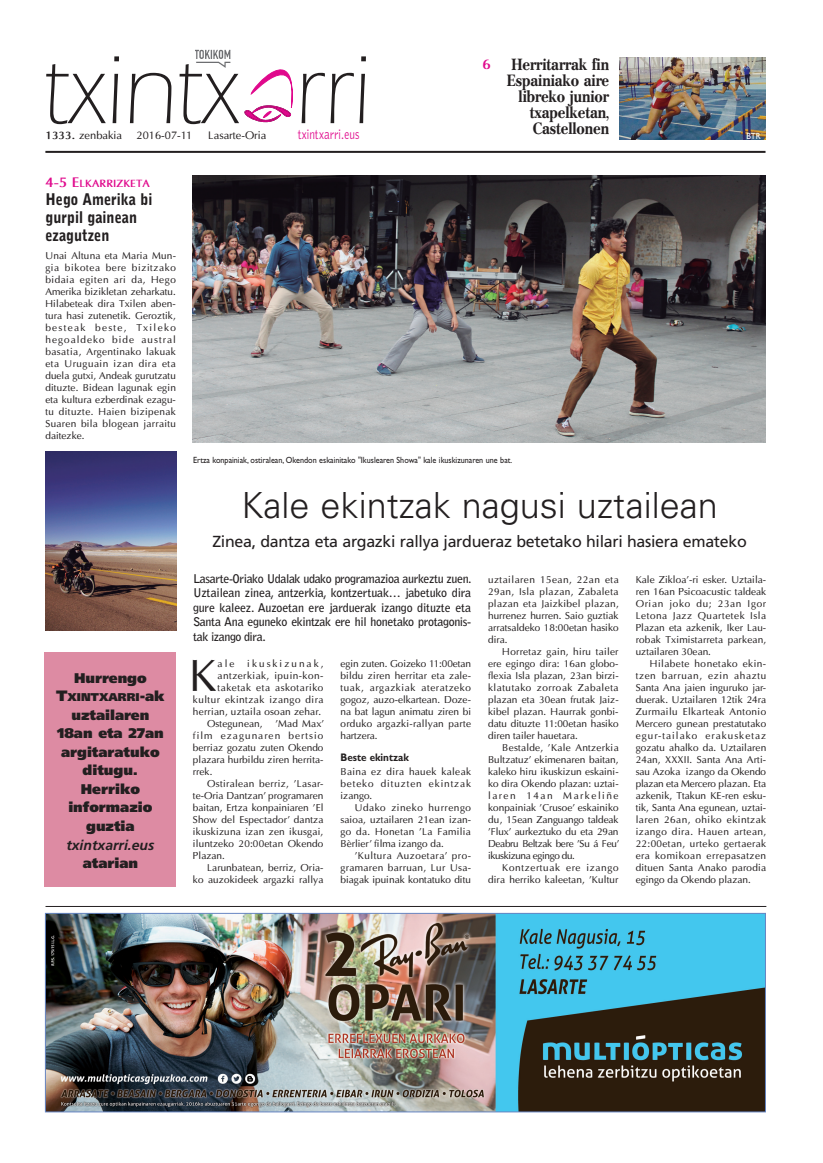
<style>
.page{position:relative;width:823px;height:1163px;background:#fff}
.page>*{position:absolute;margin:0;border:0;box-sizing:border-box;transform-origin:0 0}
.t1{font:300 100px "Itc Eras";color:#231f20;scale:.93 1}
.t2{font:45px "Optima";color:#231f20}
.t3{font:300 36px "Univers";color:#231f20}
.t4{font:16px "Frutiger";letter-spacing:-.02em;color:#231f20}
.t5{font:700 16px/16px "Cremona";letter-spacing:-.005em;color:#231f20;text-align:right;scale:.9 1}
.t6{font:900 16px/18px "Bell Gothic";color:#231f20;scale:.9 1}
.t7{font:900 14px/18.5px "Frutiger";color:#231f20;text-align:center}
.t8{font:300 14px "Bell Gothic";color:#e0088c;scale:.8 1}
.t9{font:italic 700 14px "Frutiger";color:#231f20}
.t10{font:700 14px "Optima";color:#e0088c}
.t11{font:700 12px/14.4px "Bell Gothic";letter-spacing:-.035em;color:#231f20;text-align:justify}
.t12{font:900 11.2px "Frutiger";color:#231f20}
.t13{font:11px "Optima";color:#231f20}
.t14{font:700 11px "Gill Sans";color:#231f20;scale:.9 1}
.t15{font:700 10.5px "Optima";color:#e0088c}
.t16{font:10px/12px "Optima";letter-spacing:.01em;color:#231f20;text-align:justify}
.t17{font:10px "Optima";letter-spacing:.045em;color:#231f20}
.t18{font:10px "Optima";letter-spacing:.04em;color:#231f20}
.t19{font:10px "Optima";letter-spacing:.2em;color:#231f20}
.t20{font:9px "Gill Sans";color:#231f20;scale:.9 1}
.t21{font:9px "Gill Sans";color:#fff;scale:.9 1}
.s1{font-weight:700}
.s2{font-size:14px}
.s3{font-size:15px}
</style>
<div class="page">
<svg style="left:244px;top:69px;width:49px;height:54px"></svg>
<hr style="left:45px;top:151px;width:720px;height:2px;background:#231f20">
<hr style="left:45px;top:905px;width:720px;height:1px;background:#231f20">
<img style="left:195px;top:49px;width:36px;height:19px">
<img style="left:619px;top:58px;width:146px;height:82px">
<img style="left:47px;top:915px;width:716px;height:194px">
<div style="left:45px;top:913px;width:720px;height:198px;border:1px solid #6786c3"></div>
<img style="left:192px;top:175px;width:573px;height:267px">
<img style="left:46px;top:451px;width:130px;height:179px">
<div style="left:45px;top:652px;width:131px;height:234px;background:#dd8ba3"></div>
<h1 class="t1" style="left:42px;top:35px;width:353px">txintx rri</h1>
<h3 class="t5" style="left:506px;top:57px;width:115px">Herritarrak fin<br>Espainiako aire libreko junior txapelketan,</h3>
<p class="t13" style="left:45px;top:128px;width:78px"><span class="s1">1333.</span> zenbakia</p>
<p class="t13" style="left:136px;top:128px;width:57px">2016-07-11</p>
<p class="t13" style="left:208px;top:128px;width:60px">Lasarte-Oria</p>
<h3 class="t8" style="left:297px;top:127px;width:79px">txintxarri.eus</h3>
<h3 class="t5" style="left:532px;top:121px;width:86px">Castellonen</h3>
<p class="t15" style="left:45px;top:177px;width:106px"><span class="s2">4-5 E</span>LKARRIZKETA</p>
<h3 class="t6" style="left:45px;top:190px;width:120px">Hego Amerika bi gurpil gainean ezagutzen</h3>
<p class="t16" style="left:45px;top:249px;width:132px">Unai Altuna eta Maria Mun&shy;gia bikotea bere bizitzako bidaia egiten ari da, Hego Amerika bizikletan zeharkatu.<br>Hilabeteak dira Txilen aben&shy;tura hasi zutenetik. Geroztik, besteak beste, Txileko hegoaldeko bide austral basatia, Argentinako lakuak eta Uruguain izan dira eta duela gutxi, Andeak gurutzatu dituzte. Bidean lagunak egin eta kultura ezberdinak ezagu&shy;tu dituzte. Haien bizipenak Suaren bila blogean jarraitu daitezke.</p>
<h3 class="t10" style="left:482px;top:56px;width:10px">6</h3>
<p class="t20" style="left:193px;top:454px;width:356px">Ertza konpainiak, ostiralean, Okendon eskainitako "Ikuslearen Showa" kale ikuskizunaren une bat.</p>
<p class="t21" style="left:746px;top:130px;width:17px">BTR</p>
<h3 class="t7" style="left:74px;top:668px;width:74px">Hurrengo</h3>
<p class="t12" style="left:56px;top:690px;width:110px"><span class="s3">T</span>XINTXARRI<span class="s3">-</span><span class="s2">ak</span></p>
<h3 class="t7" style="left:57px;top:705px;width:108px">uztailaren<br>18an eta 27an argitaratuko ditugu.<br>Herriko informazio guztia</h3>
<h3 class="t9" style="left:66px;top:836px;width:89px">txintxarri.eus</h3>
<h3 class="t7" style="left:83px;top:853px;width:57px">atarian</h3>
<h3 class="t3" style="left:241px;top:483px;width:477px">Kale ekintzak nagusi uztailean</h3>
<h3 class="t4" style="left:212px;top:532px;width:535px">Zinea, dantza eta argazki rallya jardueraz betetako hilari hasiera emateko</h3>
<p class="t11" style="left:193px;top:571px;width:280px">Lasarte-Oriako Udalak udako programazioa aurkeztu zuen.<br>Uztailean zinea, antzerkia, kontzertuak… jabetuko dira gure kaleez. Auzoetan ere jarduerak izango dituzte eta Santa Ana eguneko ekintzak ere hil honetako protagonis&shy;tak izango dira.</p>
<h2 class="t2" style="left:189px;top:648px;width:29px">K</h2>
<p class="t16" style="left:217px;top:657px;width:18px">ale</p>
<p class="t19" style="left:247px;top:657px;width:78px">ikuskizunak,</p>
<p class="t17" style="left:217px;top:669px;width:107px">antzerkiak, ipuin-kon-</p>
<p class="t17" style="left:217px;top:681px;width:107px">taketak eta askotariko</p>
<p class="t18" style="left:193px;top:693px;width:132px">kultur ekintzak izango dira</p>
<p class="t16" style="left:193px;top:705px;width:130px">herrian, uztaila osoan zehar.</p>
<p class="t16" style="left:207px;top:717px;width:57px">Ostegunean,</p>
<p class="t16" style="left:193px;top:717px;width:133px;text-indent:82px">'Mad Max' film ezagunaren bertsio berriaz gozatu zuten Okendo plazara hurbildu ziren herrita&shy;rrek.</p>
<p class="t16" style="left:193px;top:777px;width:132px;text-indent:14px">Ostiralean berriz, 'Lasar&shy;te-Oria Dantzan' programaren baitan, Ertza konpainiaren 'El Show del Espectador' dantza ikuskizuna izan zen ikusgai, iluntzeko 20:00etan Okendo Plazan.</p>
<p class="t16" style="left:193px;top:861px;width:132px;text-align:right">Larunbatean, berriz, Oria-<br>ko auzokideek argazki rallya</p>
<p class="t16" style="left:340px;top:657px;width:132px">egin zuten. Goizeko 11:00etan bildu ziren herritar eta zale&shy;tuak, argazkiak ateratzeko gogoz, auzo-elkartean. Doze&shy;na bat lagun animatu ziren bi orduko argazki-rallyan parte hartzera.</p>
<p class="t14" style="left:340px;top:750px;width:77px">Beste ekintzak</p>
<p class="t16" style="left:340px;top:765px;width:132px">Baina ez dira hauek kaleak beteko dituzten ekintzak izango.</p>
<p class="t16" style="left:340px;top:801px;width:132px;text-indent:14px">Udako zineko hurrengo saioa, uztailaren 21ean izan&shy;go da. Honetan 'La Familia Bèrlier' filma izango da.</p>
<p class="t16" style="left:340px;top:849px;width:132px;text-indent:14px">'Kultura Auzoetara' pro&shy;gramaren barruan, Lur Usa&shy;biagak ipuinak kontatuko ditu</p>
<p class="t16" style="left:488px;top:573px;width:132px">uztailaren 15ean, 22an eta 29an, Isla plazan, Zabaleta plazan eta Jaizkibel plazan, hurrenez hurren. Saio guztiak arratsaldeko 18:00etan hasiko dira.</p>
<p class="t16" style="left:488px;top:645px;width:132px;text-indent:14px">Horretaz gain, hiru tailer ere egingo dira: 16an globo&shy;flexia Isla plazan, 23an birzi&shy;klatutako zorroak Zabaleta plazan eta 30ean frutak Jaiz&shy;kibel plazan. Haurrak gonbi&shy;datu dituzte 11:00etan hasiko diren tailer hauetara.</p>
<p class="t16" style="left:488px;top:741px;width:133px;text-indent:14px">Bestalde, 'Kale Antzerkia Bultzatuz' ekimenaren baitan, kaleko hiru ikuskizun eskaini&shy;ko dira Okendo plazan: uztai&shy;laren 14an Markeliñe konpainiak 'Crusoe' eskainiko du, 15ean Zanguango taldeak 'Flux' aurkeztuko du eta 29an Deabru Beltzak bere 'Su á Feu' ikuskizuna egingo du.</p>
<p class="t16" style="left:488px;top:861px;width:132px;text-align:right">Kontzertuak ere izango dira herriko kaleetan, 'Kultur</p>
<p class="t16" style="left:635px;top:573px;width:132px">Kale Zikloa'-ri esker. Uztaila&shy;ren 16an Psicoacustic taldeak Orian joko du; 23an Igor Letona Jazz Quartetek Isla Plazan eta azkenik, Iker Lau&shy;robak Tximistarreta parkean, uztailaren 30ean.</p>
<p class="t16" style="left:635px;top:657px;width:132px;text-indent:14px">Hilabete honetako ekin&shy;tzen barruan, ezin ahaztu Santa Ana jaien inguruko jar&shy;duerak. Uztailaren 12tik 24ra Zurmailu Elkarteak Antonio Mercero gunean prestatutako egur-tailako erakusketaz gozatu ahalko da. Uztailaren 24an, XXXII. Santa Ana Arti&shy;sau Azoka izango da Okendo plazan eta Mercero plazan. Eta azkenik, Ttakun KE-ren esku&shy;tik, Santa Ana egunean, uztai&shy;laren 26an, ohiko ekintzak izango dira. Hauen artean, 22:00etan, urteko gertaerak era komikoan errepasatzen dituen Santa Anako parodia egingo da Okendo plazan.</p>
</div>
